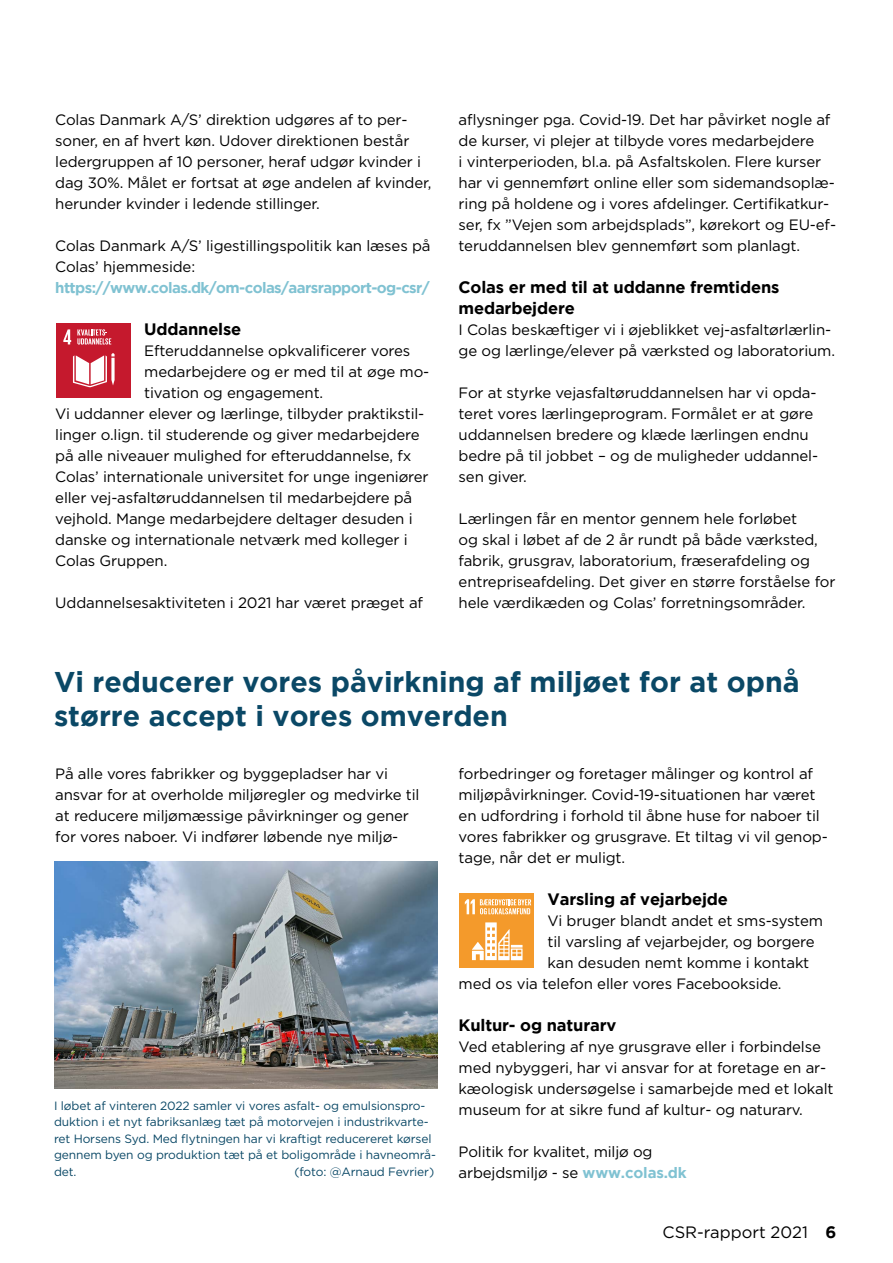
<style>
.page{position:relative;width:893px;height:1263px;background:#fff}
.page>*{position:absolute;margin:0;border:0;box-sizing:border-box;transform-origin:0 0}
.t1{font:700 28.5px/34.2px "Gotham";color:#0a4866}
.t2{font:700 16.5px/21px "Gotham";letter-spacing:-.01em;color:#000}
.t3{font:16.5px "Gotham";color:#000}
.t4{font:15px/21px "Gotham";letter-spacing:-.01em;color:#000}
.t5{font:700 15px "Gotham";letter-spacing:-.04em;color:#80c2d2}
.t6{font:12px/16.5px "Gotham";letter-spacing:-.01em;color:#0a4866}
.s1{font-weight:700;color:#80c2d2}
.s2{font-weight:700}
</style>
<div class="page">
<div style="left:459px;top:893px;width:75px;height:74px;background:#f49a2b"></div>
<svg style="left:472px;top:922px;width:51px;height:38px"></svg>
<svg style="left:465px;top:899px;width:66px;height:15px"></svg>
<img style="left:54px;top:861px;width:384px;height:228px">
<div style="left:56px;top:323px;width:75px;height:75px;background:#c5192d"></div>
<svg style="left:63px;top:329px;width:8px;height:15px"></svg>
<svg style="left:73px;top:353px;width:42px;height:34px"></svg>
<svg style="left:77px;top:329px;width:34px;height:15px"></svg>
<p class="t4" style="left:55px;top:109px;width:378px">Colas Danmark A/S’ direktion udgøres af to per&shy;soner, en af hvert køn. Udover direktionen består ledergruppen af 10 personer, heraf udgør kvinder i dag 30%. Målet er fortsat at øge andelen af kvinder, herunder kvinder i ledende stillinger.</p>
<p class="t4" style="left:55px;top:235px;width:377px">Colas Danmark A/S’ ligestillingspolitik kan læses på<br>Colas’ hjemmeside:</p>
<p class="t5" style="left:55px;top:279px;width:376px">https://www.colas.dk/om-colas/aarsrapport-og-csr/</p>
<p class="t2" style="left:144px;top:318px;width:99px">Uddannelse</p>
<p class="t4" style="left:144px;top:340px;width:268px">Efteruddannelse opkvalificerer vores</p>
<p class="t4" style="left:144px;top:361px;width:287px">medarbejdere og er med til at øge mo-</p>
<p class="t4" style="left:144px;top:382px;width:181px">tivation og engagement.</p>
<p class="t4" style="left:55px;top:403px;width:371px">Vi uddanner elever og lærlinge, tilbyder praktikstil-</p>
<p class="t4" style="left:55px;top:424px;width:366px">linger o.lign. til studerende og giver medarbejdere</p>
<p class="t4" style="left:55px;top:445px;width:358px">på alle niveauer mulighed for efteruddannelse, fx</p>
<p class="t4" style="left:55px;top:466px;width:375px">Colas’ internationale universitet for unge ingeniører</p>
<p class="t4" style="left:55px;top:487px;width:358px">eller vej-asfaltøruddannelsen til medarbejdere på</p>
<p class="t4" style="left:55px;top:508px;width:359px">vejhold. Mange medarbejdere deltager desuden i</p>
<p class="t4" style="left:55px;top:529px;width:354px">danske og internationale netværk med kolleger i</p>
<p class="t4" style="left:55px;top:550px;width:114px">Colas Gruppen.</p>
<p class="t4" style="left:55px;top:592px;width:369px">Uddannelsesaktiviteten i 2021 har været præget af</p>
<p class="t4" style="left:459px;top:109px;width:379px">aflysninger pga. Covid-19. Det har påvirket nogle af de kurser, vi plejer at tilbyde vores medarbejdere<br>i vinterperioden, bl.a. på Asfaltskolen. Flere kurser har vi gennemført online eller som sidemandsoplæ&shy;ring på holdene og i vores afdelinger. Certifikatkur&shy;ser, fx ”Vejen som arbejdsplads”, kørekort og EU-ef&shy;teruddannelsen blev gennemført som planlagt.</p>
<p class="t2" style="left:459px;top:276px;width:322px">Colas er med til at uddanne fremtidens medarbejdere</p>
<p class="t4" style="left:459px;top:319px;width:378px">I Colas beskæftiger vi i øjeblikket vej-asfaltørlærlin&shy;ge og lærlinge/elever på værksted og laboratorium.</p>
<p class="t4" style="left:459px;top:382px;width:361px">For at styrke vejasfaltøruddannelsen har vi opda&shy;teret vores lærlingeprogram. Formålet er at gøre uddannelsen bredere og klæde lærlingen endnu bedre på til jobbet – og de muligheder uddannel&shy;sen giver.</p>
<p class="t4" style="left:459px;top:508px;width:378px">Lærlingen får en mentor gennem hele forløbet<br>og skal i løbet af de 2 år rundt på både værksted, fabrik, grusgrav, laboratorium, fræserafdeling og entrepriseafdeling. Det giver en større forståelse for hele værdikæden og Colas’ forretningsområder.</p>
<h1 class="t1" style="left:54px;top:664px;width:747px">Vi reducerer vores påvirkning af miljøet for at opnå større accept i vores omverden</h1>
<p class="t4" style="left:55px;top:762px;width:366px">På alle vores fabrikker og byggepladser har vi ansvar for at overholde miljøregler og medvirke til at reducere miljømæssige påvirkninger og gener for vores naboer. Vi indfører løbende nye miljø-</p>
<p class="t4" style="left:459px;top:762px;width:371px">forbedringer og foretager målinger og kontrol af miljøpåvirkninger. Covid-19-situationen har været en udfordring i forhold til åbne huse for naboer til vores fabrikker og grusgrave. Et tiltag vi vil genop&shy;tage, når det er muligt.</p>
<p class="t2" style="left:548px;top:888px;width:182px">Varsling af vejarbejde</p>
<p class="t4" style="left:548px;top:909px;width:277px">Vi bruger blandt andet et sms-system</p>
<p class="t4" style="left:548px;top:930px;width:269px">til varsling af vejarbejder, og borgere</p>
<p class="t4" style="left:548px;top:951px;width:263px">kan desuden nemt komme i kontakt</p>
<p class="t4" style="left:459px;top:972px;width:324px">med os via telefon eller vores Facebookside.</p>
<p class="t2" style="left:459px;top:1014px;width:159px">Kultur- og naturarv</p>
<p class="t4" style="left:459px;top:1035px;width:376px">Ved etablering af nye grusgrave eller i forbindelse med nybyggeri, har vi ansvar for at foretage en ar&shy;kæologisk undersøgelse i samarbejde med et lokalt museum for at sikre fund af kultur- og naturarv.</p>
<p class="t4" style="left:459px;top:1140px;width:230px">Politik for kvalitet, miljø og arbejdsmiljø - se <span class="s1">www.colas.dk</span></p>
<p class="t6" style="left:54px;top:1097px;width:383px">I løbet af vinteren 2022 samler vi vores asfalt- og emulsionspro&shy;duktion i et nyt fabriksanlæg tæt på motorvejen i industrikvarte&shy;ret Horsens Syd. Med flytningen har vi kraftigt reducereret kørsel gennem byen og produktion tæt på et boligområde i havneområ&shy;det.</p>
<p class="t6" style="left:294px;top:1163px;width:141px">(foto: @Arnaud Fevrier)</p>
<p class="t3" style="left:662px;top:1222px;width:175px">CSR-rapport 2021 <span class="s2">6</span></p>
</div>
